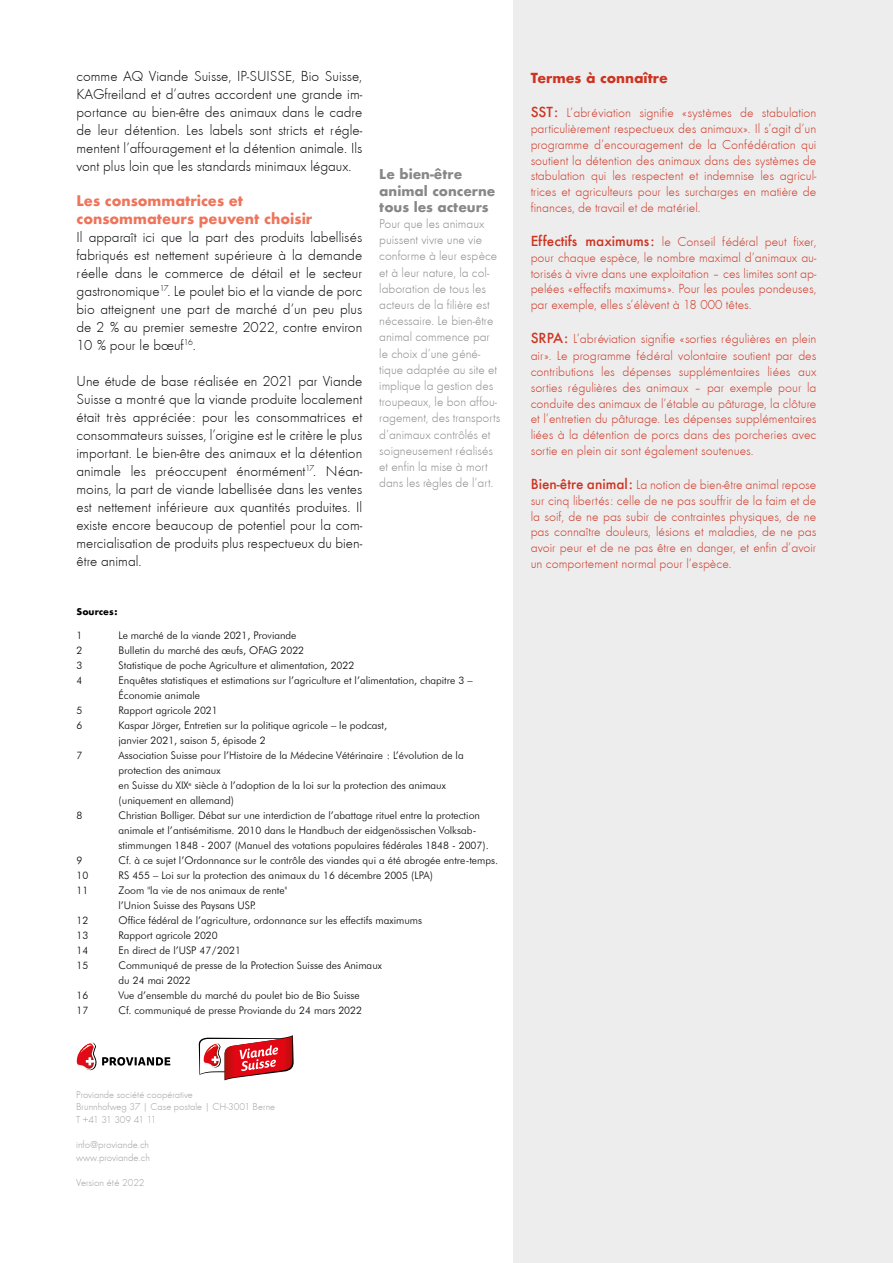
<style>
.page{position:relative;width:893px;height:1263px;background:#fff}
.page>*{position:absolute;margin:0;border:0;box-sizing:border-box;transform-origin:0 0}
.t1{font:15px/18px "Futura T Light";color:#000;text-align:justify}
.t2{font:700 14.25px/17.1px "Futura";color:#ee745b}
.t3{font:13.5px/15.9px "Futura T Light";color:#cd3321;text-align:justify}
.t4{font:700 13.5px "Futura";color:#cd3321}
.t5{font:13.2px/16.2px "Futura T Light";color:#878787}
.t6{font:700 13.2px/16.2px "Futura";color:#878787}
.t7{font:300 10.5px/15px "Futura BT";color:#000}
.t8{font:10.5px/12.6px "Futura T Light";color:#9d9d9c}
.t9{font:10.35px/12.6px "Futura T Light";color:#9d9d9c}
.t10{font:300 10.35px "Futura BT";color:#000}
.t11{font:700 9px "Futura";color:#000}
.s1{font-size:10.35px}
.s2{font-size:10.5px}
.s3{font-family:"Futura";font-weight:500}
</style>
<div class="page">
<div style="left:514px;top:0;width:379px;height:1263px;background:#ededed"></div>
<svg style="left:76px;top:1042px;width:20px;height:28px"></svg>
<svg style="left:102px;top:1057px;width:68px;height:9px"></svg>
<svg style="left:199px;top:1035px;width:95px;height:45px"></svg>
<p class="t1" style="left:77px;top:68px;width:287px">comme AQ Viande Suisse, IP-SUISSE, Bio Suisse, KAGfreiland et d’autres accordent une grande im&shy;portance au bien-être des animaux dans le cadre de leur détention. Les labels sont stricts et régle&shy;mentent l’affouragement et la détention animale. Ils vont plus loin que les standards minimaux légaux.</p>
<p class="t2" style="left:77px;top:193px;width:237px">Les consommatrices et consommateurs peuvent choisir</p>
<p class="t1" style="left:77px;top:228px;width:287px">Il apparaît ici que la part des produits labellisés fabriqués est nettement supérieure à la demande réelle dans le commerce de détail et le secteur gastronomique<sup>17</sup>. Le poulet bio et la viande de porc bio atteignent une part de marché d’un peu plus de 2 % au premier semestre 2022, contre environ 10 % pour le bœuf<sup>16</sup>.</p>
<p class="t1" style="left:77px;top:372px;width:287px">Une étude de base réalisée en 2021 par Viande Suisse a montré que la viande produite localement était très appréciée: pour les consommatrices et consommateurs suisses, l’origine est le critère le plus important. Le bien-être des animaux et la détention animale les préoccupent énormément<sup>17</sup>. Néan&shy;moins, la part de viande labellisée dans les ventes est nettement inférieure aux quantités produites. Il existe encore beaucoup de potentiel pour la com&shy;mercialisation de produits plus respectueux du bien&shy;être animal.</p>
<p class="t6" style="left:379px;top:166px;width:118px">Le bien-être animal concerne tous les acteurs</p>
<p class="t5" style="left:379px;top:216px;width:122px">Pour que les animaux puissent vivre une vie conforme à leur espèce et à leur nature, la col&shy;laboration de tous les acteurs de la filière est nécessaire. Le bien-être animal commence par le choix d’une géné&shy;tique adaptée au site et implique la gestion des troupeaux, le bon affou&shy;ragement, des transports d’animaux contrôlés et soigneusement réalisés et enfin la mise à mort dans les règles de l’art.</p>
<p class="t11" style="left:77px;top:605px;width:42px">Sources:</p>
<p class="t10" style="left:77px;top:629px;width:7px">1</p>
<p class="t7" style="left:119px;top:628px;width:179px">Le marché de la viande <span class="s1">2021</span>, Proviande</p>
<p class="t10" style="left:77px;top:644px;width:7px">2</p>
<p class="t7" style="left:119px;top:643px;width:187px">Bulletin du marché des œufs, OFAG <span class="s1">2022</span></p>
<p class="t10" style="left:77px;top:659px;width:7px">3</p>
<p class="t7" style="left:119px;top:658px;width:237px">Statistique de poche Agriculture et alimentation, <span class="s1">2022</span></p>
<p class="t10" style="left:77px;top:674px;width:7px">4</p>
<p class="t7" style="left:119px;top:673px;width:356px">Enquêtes statistiques et estimations sur l’agriculture et l’alimentation, chapitre <span class="s1">3</span> –<br>Économie animale</p>
<p class="t10" style="left:77px;top:704px;width:7px">5</p>
<p class="t7" style="left:119px;top:703px;width:101px">Rapport agricole <span class="s1">2021</span></p>
<p class="t10" style="left:77px;top:719px;width:7px">6</p>
<p class="t7" style="left:119px;top:718px;width:270px">Kaspar Jörger, Entretien sur la politique agricole – le podcast, janvier <span class="s1">2021</span>, saison <span class="s1">5</span>, épisode <span class="s1">2</span></p>
<p class="t10" style="left:77px;top:749px;width:7px">7</p>
<p class="t7" style="left:119px;top:748px;width:347px">Association Suisse pour l’Histoire de la Médecine Vétérinaire : L’évolution de la protection des animaux<br>en Suisse du XIX<sup>e</sup> siècle à l’adoption de la loi sur la protection des animaux (uniquement en allemand)</p>
<p class="t10" style="left:77px;top:809px;width:7px">8</p>
<p class="t7" style="left:119px;top:808px;width:372px">Christian Bolliger. Débat sur une interdiction de l’abattage rituel entre la protection animale et l’antisémitisme. <span class="s1">2010</span> dans le Handbuch der eidgenössischen Volksab&shy;stimmungen <span class="s1">1848</span> - <span class="s1">2007</span> (Manuel des votations populaires fédérales <span class="s1">1848</span> - <span class="s1">2007</span>).</p>
<p class="t10" style="left:77px;top:854px;width:7px">9</p>
<p class="t7" style="left:119px;top:853px;width:381px">Cf. à ce sujet l’Ordonnance sur le contrôle des viandes qui a été abrogée entre-temps.</p>
<p class="t10" style="left:77px;top:869px;width:13px">10</p>
<p class="t7" style="left:119px;top:868px;width:316px">RS <span class="s1">455</span> – Loi sur la protection des animaux du <span class="s1">16</span> décembre <span class="s1">2005</span> (LPA)</p>
<p class="t10" style="left:77px;top:884px;width:13px">11</p>
<p class="t7" style="left:119px;top:883px;width:171px">Zoom "la vie de nos animaux de rente" l’Union Suisse des Paysans USP.</p>
<p class="t10" style="left:77px;top:914px;width:13px">12</p>
<p class="t7" style="left:119px;top:913px;width:305px">Office fédéral de l’agriculture, ordonnance sur les effectifs maximums</p>
<p class="t10" style="left:77px;top:929px;width:13px">13</p>
<p class="t7" style="left:119px;top:928px;width:101px">Rapport agricole <span class="s1">2020</span></p>
<p class="t10" style="left:77px;top:944px;width:13px">14</p>
<p class="t7" style="left:119px;top:943px;width:124px">En direct de l’USP <span class="s1">47</span>/<span class="s1">2021</span></p>
<p class="t10" style="left:77px;top:959px;width:13px">15</p>
<p class="t7" style="left:119px;top:958px;width:265px">Communiqué de presse de la Protection Suisse des Animaux</p>
<p class="t10" style="left:119px;top:974px;width:74px"><span class="s2">du</span> 24 <span class="s2">mai</span> 2022</p>
<p class="t10" style="left:77px;top:989px;width:13px">16</p>
<p class="t7" style="left:119px;top:988px;width:243px">Vue d’ensemble du marché du poulet bio de Bio Suisse</p>
<p class="t10" style="left:77px;top:1004px;width:13px">17</p>
<p class="t7" style="left:119px;top:1003px;width:245px">Cf. communiqué de presse Proviande du <span class="s1">24</span> mars <span class="s1">2022</span></p>
<p class="t9" style="left:76px;top:1088px;width:201px">Proviande société coopérative<br>Brunnhofweg 37 | Case postale | CH-3001 Berne<br>T +41 31 309 41 11</p>
<p class="t8" style="left:76px;top:1138px;width:75px">info@proviande.ch www.proviande.ch</p>
<p class="t8" style="left:76px;top:1176px;width:70px">Version été <span class="s1">2022</span></p>
<p class="t4" style="left:531px;top:68px;width:139px">Termes à connaître</p>
<p class="t3" style="left:531px;top:105px;width:287px"><span class="s3">SST:</span> L’abréviation signifie «systèmes de stabulation particulièrement respectueux des animaux». Il s’agit d’un programme d’encouragement de la Confédération qui soutient la détention des animaux dans des systèmes de stabulation qui les respectent et indemnise les agricul&shy;trices et agriculteurs pour les surcharges en matière de finances, de travail et de matériel.</p>
<p class="t3" style="left:531px;top:234px;width:287px"><span class="s3">Effectifs maximums:</span> le Conseil fédéral peut fixer, pour chaque espèce, le nombre maximal d’animaux au&shy;torisés à vivre dans une exploitation – ces limites sont ap&shy;pelées «effectifs maximums». Pour les poules pondeuses, par exemple, elles s’élèvent à 18 000 têtes.</p>
<p class="t3" style="left:531px;top:331px;width:287px"><span class="s3">SRPA:</span> L’abréviation signifie «sorties régulières en plein air». Le programme fédéral volontaire soutient par des contributions les dépenses supplémentaires liées aux sorties régulières des animaux – par exemple pour la conduite des animaux de l’étable au pâturage, la clôture et l’entretien du pâturage. Les dépenses supplémentaires liées à la détention de porcs dans des porcheries avec sortie en plein air sont également soutenues.</p>
<p class="t3" style="left:531px;top:476px;width:287px"><span class="s3">Bien-être animal:</span> La notion de bien-être animal repose sur cinq libertés: celle de ne pas souffrir de la faim et de la soif, de ne pas subir de contraintes physiques, de ne pas connaître douleurs, lésions et maladies, de ne pas avoir peur et de ne pas être en danger, et enfin d’avoir un comportement normal pour l’espèce.</p>
</div>
